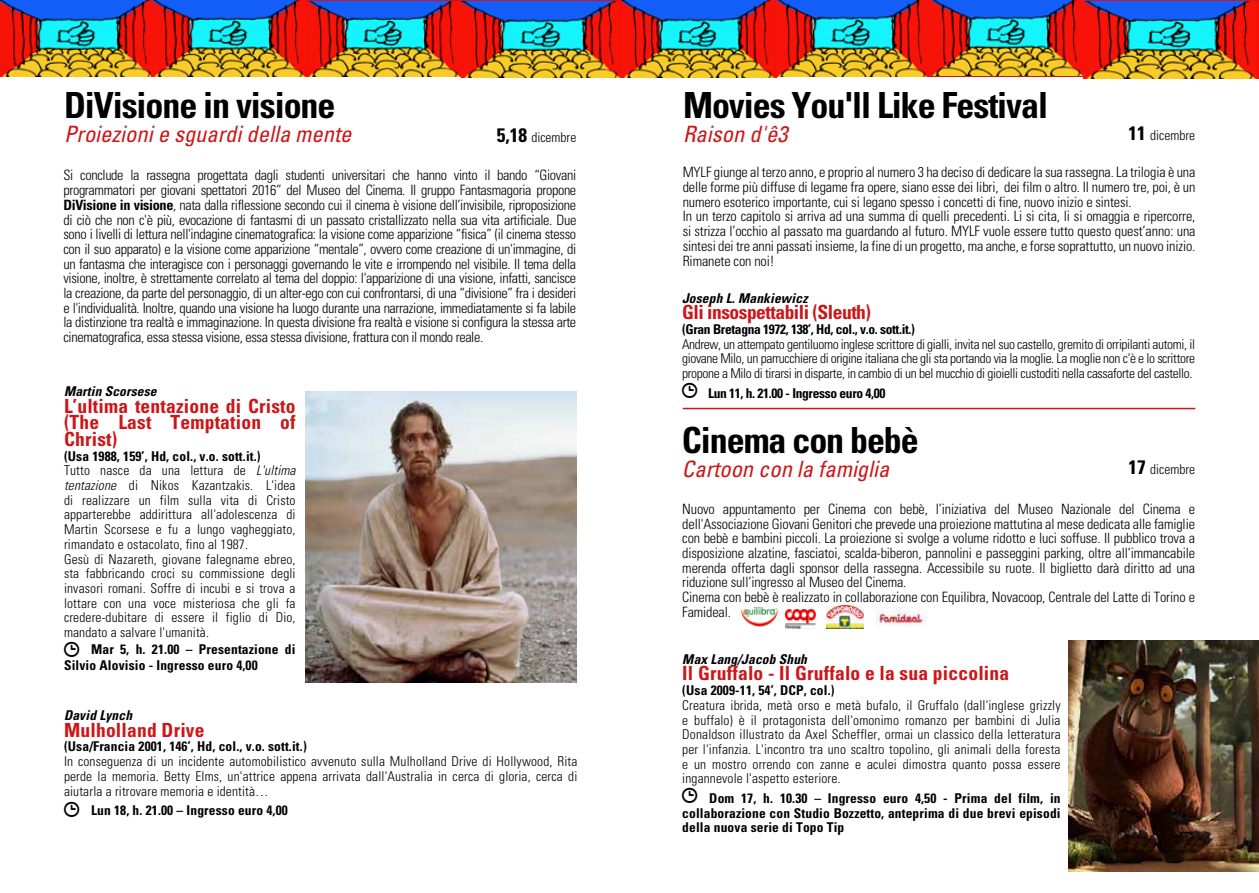
<style>
.page{position:relative;width:1259px;height:893px;background:#fff}
.page>*{position:absolute;margin:0;border:0;box-sizing:border-box;transform-origin:0 0}
.t1{font:700 condensed 36px "Univers";letter-spacing:-.03em;color:#000}
.t2{font:italic condensed 22.5px "Univers";color:#cd1619}
.t3{font:700 condensed 19.5px/16.5px "Univers";letter-spacing:.01em;color:#cd1619;text-align:justify}
.t4{font:700 condensed 19.5px "Univers";letter-spacing:-.025em;color:#cd1619}
.t5{font:300 condensed 14.25px/14.7px "Univers";letter-spacing:-.01em;color:#000}
.t6{font:300 condensed 13.5px/14.7px "Univers";letter-spacing:.01em;color:#000;text-align:justify}
.t7{font:700 condensed 13.5px/14.7px "Univers";letter-spacing:.01em;color:#000}
.t8{font:700 condensed 13.5px "Univers";letter-spacing:-.025em;color:#000}
.t9{font:italic 700 condensed 13.5px "Univers";letter-spacing:.01em;color:#000}
.s1{font-weight:700;font-size:19.5px}
.s2{font-weight:700}
.s3{font-style:italic}
</style>
<div class="page">
<hr style="left:683px;top:408px;width:512px;height:1px;background:#cd1619">
<img style="left:0;top:0;width:152px;height:77px">
<img style="left:152px;top:0;width:778px;height:78px">
<img style="left:929px;top:0;width:156px;height:76px">
<img style="left:1083px;top:2px;width:176px;height:76px">
<img style="left:305px;top:391px;width:271px;height:292px">
<img style="left:741px;top:607px;width:37px;height:19px">
<img style="left:784px;top:609px;width:32px;height:20px">
<img style="left:826px;top:605px;width:37px;height:24px">
<img style="left:875px;top:607px;width:51px;height:18px">
<img style="left:1068px;top:641px;width:191px;height:231px">
<h1 class="t1" style="left:64px;top:83px;width:273px">DiVisione in visione</h1>
<h2 class="t2" style="left:64px;top:120px;width:289px">Proiezioni e sguardi della mente</h2>
<p class="t6" style="left:497px;top:130px;width:81px"><span class="s1">5,18</span> dicembre</p>
<h1 class="t1" style="left:683px;top:83px;width:366px">Movies You'll Like Festival</h1>
<h2 class="t2" style="left:683px;top:120px;width:106px">Raison d'ê3</h2>
<p class="t6" style="left:1128px;top:128px;width:68px"><span class="s1">11</span> dicembre</p>
<p class="t5" style="left:63px;top:168px;width:514px;text-align:justify">Si conclude la rassegna progettata dagli studenti universitari che hanno vinto il bando “Giovani programmatori per giovani spettatori 2016” del Museo del Cinema. Il gruppo Fantasmagoria propone <span class="s2">DiVisione in visione</span>, nata dalla riflessione secondo cui il cinema è visione dell’invisibile, riproposizione di ciò che non c'è più, evocazione di fantasmi di un passato cristallizzato nella sua vita artificiale. Due sono i livelli di lettura nell'indagine cinematografica: la visione come apparizione “fisica” (il cinema stesso con il suo apparato) e la visione come apparizione “mentale”, ovvero come creazione di un'immagine, di un fantasma che interagisce con i personaggi governando le vite e irrompendo nel visibile. Il tema della visione, inoltre, è strettamente correlato al tema del doppio: l'apparizione di una visione, infatti, sancisce la creazione, da parte del personaggio, di un alter-ego con cui confrontarsi, di una “divisione” fra i desideri e l'individualità. Inoltre, quando una visione ha luogo durante una narrazione, immediatamente si fa labile la distinzione tra realtà e immaginazione. In questa divisione fra realtà e visione si configura la stessa arte cinematografica, essa stessa visione, essa stessa divisione, frattura con il mondo reale.</p>
<p class="t5" style="left:682px;top:165px;width:514px">MYLF giunge al terzo anno, e proprio al numero 3 ha deciso di dedicare la sua rassegna. La trilogia è una delle forme più diffuse di legame fra opere, siano esse dei libri, dei film o altro. Il numero tre, poi, è un numero esoterico importante, cui si legano spesso i concetti di fine, nuovo inizio e sintesi.<br>In un terzo capitolo si arriva ad una summa di quelli precedenti. Li si cita, li si omaggia e ripercorre, si strizza l’occhio al passato ma guardando al futuro. MYLF vuole essere tutto questo quest’anno: una sintesi dei tre anni passati insieme, la fine di un progetto, ma anche, e forse soprattutto, un nuovo inizio.<br>Rimanete con noi!</p>
<p class="t9" style="left:682px;top:290px;width:127px">Joseph L. Mankiewicz</p>
<h3 class="t4" style="left:682px;top:300px;width:190px">Gli insospettabili (Sleuth)</h3>
<p class="t8" style="left:682px;top:321px;width:234px">(Gran Bretagna 1972, 138’, Hd, col., v.o. sott.it.)</p>
<p class="t6" style="left:682px;top:337px;width:514px">Andrew, un attempato gentiluomo inglese scrittore di gialli, invita nel suo castello, gremito di orripilanti automi, il giovane Milo, un parrucchiere di origine italiana che gli sta portando via la moglie. La moglie non c'è e lo scrittore propone a Milo di tirarsi in disparte, in cambio di un bel mucchio di gioielli custoditi nella cassaforte del castello.</p>
<p class="t8" style="left:708px;top:385px;width:179px">Lun 11, h. 21.00 - Ingresso euro 4,00</p>
<p class="t9" style="left:64px;top:383px;width:94px">Martin Scorsese</p>
<h3 class="t3" style="left:64px;top:398px;width:233px">L’ultima tentazione di Cristo (The Last Temptation of Christ)</h3>
<p class="t6" style="left:64px;top:448px;width:233px;text-align:left"><span class="s2">(Usa 1988, 159’, Hd, col., v.o. sott.it.)<br></span>Tutto nasce da una lettura de <span class="s3">L'ultima tentazione</span> di Nikos Kazantzakis. L'idea di realizzare un film sulla vita di Cristo apparterebbe addirittura all'adolescenza di Martin Scorsese e fu a lungo vagheggiato, rimandato e ostacolato, fino al 1987.<br>Gesù di Nazareth, giovane falegname ebreo, sta fabbricando croci su commissione degli invasori romani. Soffre di incubi e si trova a lottare con una voce misteriosa che gli fa credere-dubitare di essere il figlio di Dio, mandato a salvare l'umanità.</p>
<p class="t7" style="left:64px;top:640px;width:233px;line-height:16.5px;text-indent:27px">Mar 5, h. 21.00 – Presentazione di<br>Silvio Alovisio - Ingresso euro 4,00</p>
<h1 class="t1" style="left:682px;top:418px;width:238px">Cinema con bebè</h1>
<h2 class="t2" style="left:682px;top:454px;width:209px">Cartoon con la famiglia</h2>
<p class="t6" style="left:1128px;top:462px;width:68px"><span class="s1">17</span> dicembre</p>
<p class="t5" style="left:682px;top:501px;width:514px">Nuovo appuntamento per Cinema con bebè, l’iniziativa del Museo Nazionale del Cinema e dell'Associazione Giovani Genitori che prevede una proiezione mattutina al mese dedicata alle famiglie con bebè e bambini piccoli. La proiezione si svolge a volume ridotto e luci soffuse. Il pubblico trova a disposizione alzatine, fasciatoi, scalda-biberon, pannolini e passeggini parking, oltre all’immancabile merenda offerta dagli sponsor della rassegna. Accessibile su ruote. Il biglietto darà diritto ad una riduzione sull’ingresso al Museo del Cinema.<br>Cinema con bebè è realizzato in collaborazione con Equilibra, Novacoop, Centrale del Latte di Torino e Famideal.</p>
<p class="t9" style="left:682px;top:651px;width:126px">Max Lang/Jacob Shuh</p>
<h3 class="t3" style="left:682px;top:665px;width:328px">Il Gruffalo - Il Gruffalo e la sua piccolina</h3>
<p class="t7" style="left:682px;top:683px;width:154px">(Usa 2009-11, 54’, DCP, col.)</p>
<p class="t6" style="left:682px;top:698px;width:380px">Creatura ibrida, metà orso e metà bufalo, il Gruffalo (dall'inglese grizzly e buffalo) è il protagonista dell'omonimo romanzo per bambini di Julia Donaldson illustrato da Axel Scheffler, ormai un classico della letteratura per l'infanzia. L'incontro tra uno scaltro topolino, gli animali della foresta e un mostro orrendo con zanne e aculei dimostra quanto possa essere ingannevole l'aspetto esteriore.</p>
<p class="t7" style="left:682px;top:791px;width:380px;text-align:justify;text-indent:27px">Dom 17, h. 10.30 – Ingresso euro 4,50 - Prima del film, in collaborazione con Studio Bozzetto, anteprima di due brevi episodi della nuova serie di Topo Tip</p>
<p class="t9" style="left:64px;top:707px;width:70px">David Lynch</p>
<h3 class="t3" style="left:64px;top:721px;width:142px">Mulholland Drive</h3>
<p class="t7" style="left:64px;top:739px;width:244px">(Usa/Francia 2001, 146’, Hd, col., v.o. sott.it.)</p>
<p class="t6" style="left:64px;top:754px;width:515px">In conseguenza di un incidente automobilistico avvenuto sulla Mulholland Drive di Hollywood, Rita perde la memoria. Betty Elms, un'attrice appena arrivata dall'Australia in cerca di gloria, cerca di aiutarla a ritrovare memoria e identità…</p>
<p class="t7" style="left:91px;top:803px;width:198px">Lun 18, h. 21.00 – Ingresso euro 4,00</p>
</div>
